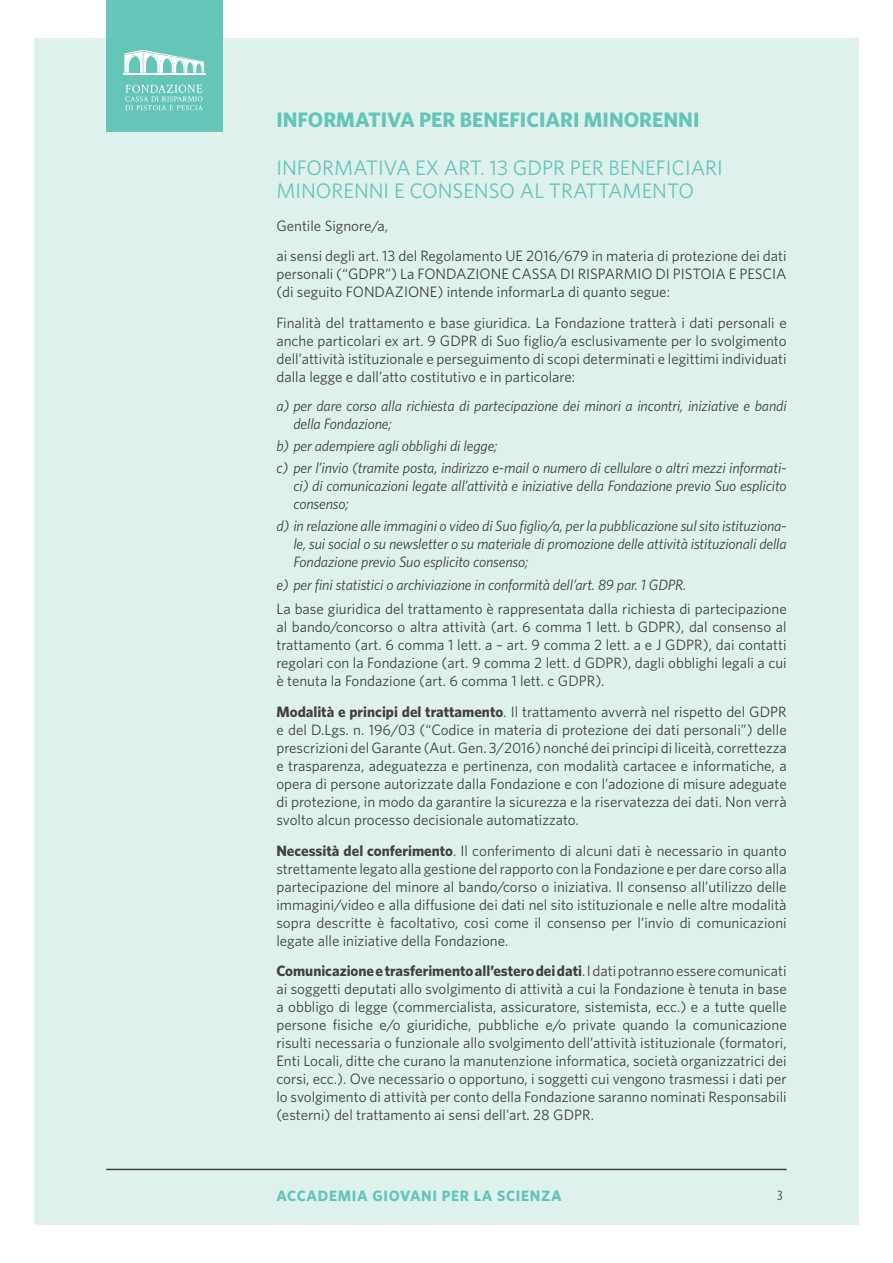
<style>
.page{position:relative;width:893px;height:1263px;background:#fff}
.page>*{position:absolute;margin:0;border:0;box-sizing:border-box;transform-origin:0 0}
.t1{font:21px/22.5px "Whitney HTF";color:#64c5b8}
.t2{font:700 21px "Whitney HTF";color:#64c5b8}
.t3{font:15px/18px "Whitney HTF";color:#414042;text-align:justify}
.t4{font:italic 15px/18px "Whitney HTF";letter-spacing:-.01em;color:#414042}
.t5{font:700 15px "Whitney HTF";letter-spacing:.05em;color:#64c5b8}
.t6{font:condensed 13.5px "Whitney HTF";color:#414042}
.s1{font-weight:700}
</style>
<div class="page">
<div style="left:34px;top:38px;width:825px;height:1187px;background:#dff1ed"></div>
<div style="left:106px;top:0;width:117px;height:131px;background:#64c5b8"></div>
<svg style="left:125px;top:85px;width:78px;height:25px"></svg>
<hr style="left:123px;top:73px;width:83px;height:2px;background:#fff">
<svg style="left:124px;top:50px;width:80px;height:23px"></svg>
<hr style="left:106px;top:1169px;width:681px;height:1px;background:#414042">
<h1 class="t2" style="left:276px;top:107px;width:425px">INFORMATIVA PER BENEFICIARI MINORENNI</h1>
<h1 class="t1" style="left:276px;top:156px;width:448px">INFORMATIVA EX ART. 13 GDPR PER BENEFICIARI<br>MINORENNI E CONSENSO AL TRATTAMENTO</h1>
<p class="t3" style="left:276px;top:210px;width:512px;line-height:30.8px">Gentile Signore/a,<br>ai sensi degli art. 13 del Regolamento UE 2016/679 in materia di protezione dei dati</p>
<p class="t3" style="left:276px;top:265px;width:512px">personali (“GDPR”) La FONDAZIONE CASSA DI RISPARMIO DI PISTOIA E PESCIA (di seguito FONDAZIONE) intende informarLa di quanto segue:</p>
<p class="t3" style="left:276px;top:313px;width:512px">Finalità del trattamento e base giuridica. La Fondazione tratterà i dati personali e anche particolari ex art. 9 GDPR di Suo figlio/a esclusivamente per lo svolgimento dell’attività istituzionale e perseguimento di scopi determinati e legittimi individuati dalla legge e dall’atto costitutivo e in particolare:</p>
<p class="t4" style="left:293px;top:396px;width:495px;text-indent:-17px">a) per dare corso alla richiesta di partecipazione dei minori a incontri, iniziative e bandi della Fondazione;</p>
<p class="t4" style="left:276px;top:434px;width:512px;line-height:22.2px">b) per adempiere agli obblighi di legge;<br>c) per l’invio (tramite posta, indirizzo e-mail o numero di cellulare o altri mezzi informati-</p>
<p class="t4" style="left:293px;top:477px;width:495px">ci) di comunicazioni legate all’attività e iniziative della Fondazione previo Suo esplicito consenso;</p>
<p class="t4" style="left:293px;top:517px;width:495px;text-align:justify;text-indent:-17px">d) in relazione alle immagini o video di Suo figlio/a, per la pubblicazione sul sito istituziona&shy;le, sui social o su newsletter o su materiale di promozione delle attività istituzionali della Fondazione previo Suo esplicito consenso;</p>
<p class="t4" style="left:276px;top:575px;width:411px">e) per fini statistici o archiviazione in conformità dell’art. 89 par. 1 GDPR.</p>
<p class="t3" style="left:276px;top:599px;width:512px">La base giuridica del trattamento è rappresentata dalla richiesta di partecipazione al bando/concorso o altra attività (art. 6 comma 1 lett. b GDPR), dal consenso al trattamento (art. 6 comma 1 lett. a – art. 9 comma 2 lett. a e J GDPR), dai contatti regolari con la Fondazione (art. 9 comma 2 lett. d GDPR), dagli obblighi legali a cui è tenuta la Fondazione (art. 6 comma 1 lett. c GDPR).</p>
<p class="t3" style="left:276px;top:702px;width:512px"><span class="s1">Modalità e principi del trattamento</span>. Il trattamento avverrà nel rispetto del GDPR e del D.Lgs. n. 196/03 (“Codice in materia di protezione dei dati personali”) delle prescrizioni del Garante (Aut. Gen. 3/2016) nonché dei principi di liceità, correttezza e trasparenza, adeguatezza e pertinenza, con modalità cartacee e informatiche, a opera di persone autorizzate dalla Fondazione e con l’adozione di misure adeguate di protezione, in modo da garantire la sicurezza e la riservatezza dei dati. Non verrà svolto alcun processo decisionale automatizzato.</p>
<p class="t3" style="left:276px;top:841px;width:512px"><span class="s1">Necessità del conferimento</span>. Il conferimento di alcuni dati è necessario in quanto strettamente legato alla gestione del rapporto con la Fondazione e per dare corso alla partecipazione del minore al bando/corso o iniziativa. Il consenso all’utilizzo delle immagini/video e alla diffusione dei dati nel sito istituzionale e nelle altre modalità sopra descritte è facoltativo, cosi come il consenso per l’invio di comunicazioni legate alle iniziative della Fondazione.</p>
<p class="t3" style="left:276px;top:962px;width:512px"><span class="s1">Comunicazione e trasferimento all’estero dei dati</span>. I dati potranno essere comunicati ai soggetti deputati allo svolgimento di attività a cui la Fondazione è tenuta in base a obbligo di legge (commercialista, assicuratore, sistemista, ecc.) e a tutte quelle persone fisiche e/o giuridiche, pubbliche e/o private quando la comunicazione risulti necessaria o funzionale allo svolgimento dell’attività istituzionale (formatori, Enti Locali, ditte che curano la manutenzione informatica, società organizzatrici dei corsi, ecc.). Ove necessario o opportuno, i soggetti cui vengono trasmessi i dati per lo svolgimento di attività per conto della Fondazione saranno nominati Responsabili (esterni) del trattamento ai sensi dell’art. 28 GDPR.</p>
<p class="t5" style="left:276px;top:1187px;width:287px">ACCADEMIA GIOVANI PER LA SCIENZA</p>
<p class="t6" style="left:777px;top:1188px;width:7px">3</p>
</div>
